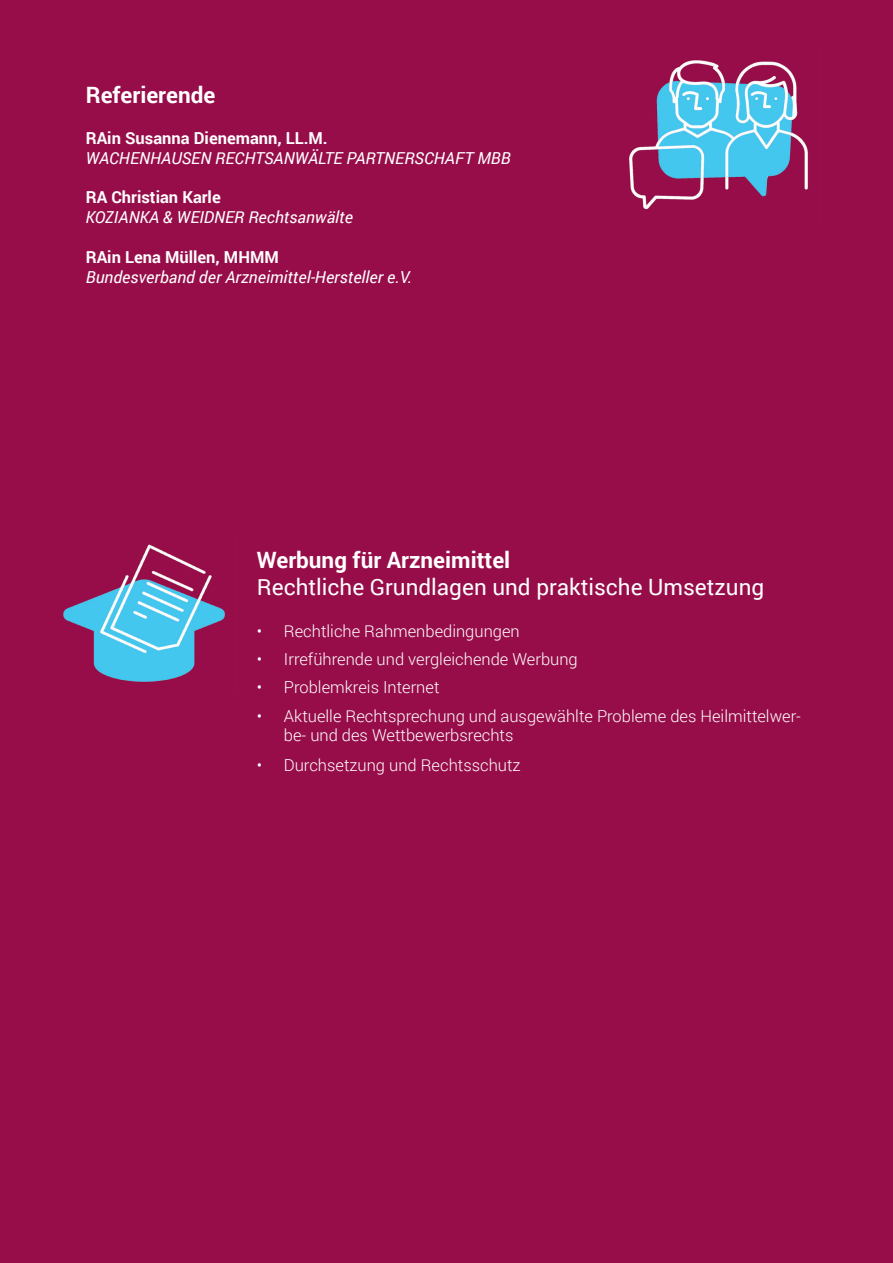
<style>
.page{position:relative;width:893px;height:1263px;background:#970d49}
.page>*{position:absolute;margin:0;border:0;box-sizing:border-box;transform-origin:0 0}
.t1{font:22.5px "Roboto";color:#fff}
.t2{font:700 22.5px "Roboto";color:#fff}
.t3{font:300 16.5px/19.8px "Roboto";color:#fff}
.t4{font:italic 16.5px "Roboto";color:#fff}
.t5{font:700 16.5px "Roboto";color:#fff}
</style>
<div class="page">
<img style="left:629px;top:60px;width:179px;height:150px">
<img style="left:63px;top:544px;width:162px;height:138px">
<h1 class="t2" style="left:86px;top:79px;width:131px">Referierende</h1>
<p class="t5" style="left:86px;top:126px;width:243px">RAin Susanna Dienemann, LL.M.</p>
<p class="t4" style="left:86px;top:146px;width:426px">WACHENHAUSEN RECHTSANWÄLTE PARTNERSCHAFT MBB</p>
<p class="t5" style="left:86px;top:186px;width:136px">RA Christian Karle</p>
<p class="t4" style="left:86px;top:206px;width:269px">KOZIANKA &amp; WEIDNER Rechtsanwälte</p>
<p class="t5" style="left:86px;top:245px;width:195px">RAin Lena Müllen, MHMM</p>
<p class="t4" style="left:86px;top:265px;width:328px">Bundesverband der Arzneimittel-Hersteller e.V.</p>
<h1 class="t2" style="left:257px;top:544px;width:255px">Werbung für Arzneimittel</h1>
<h1 class="t1" style="left:257px;top:571px;width:509px">Rechtliche Grundlagen und praktische Umsetzung</h1>
<p class="t3" style="left:257px;top:620px;width:264px">• Rechtliche Rahmenbedingungen</p>
<p class="t3" style="left:257px;top:649px;width:322px">• Irreführende und vergleichende Werbung</p>
<p class="t3" style="left:257px;top:677px;width:184px">• Problemkreis Internet</p>
<p class="t3" style="left:284px;top:705px;width:519px;text-indent:-27px">• Aktuelle Rechtsprechung und ausgewählte Probleme des Heilmittelwer&shy;be- und des Wettbewerbsrechts</p>
<p class="t3" style="left:257px;top:755px;width:265px">• Durchsetzung und Rechtsschutz</p>
</div>
